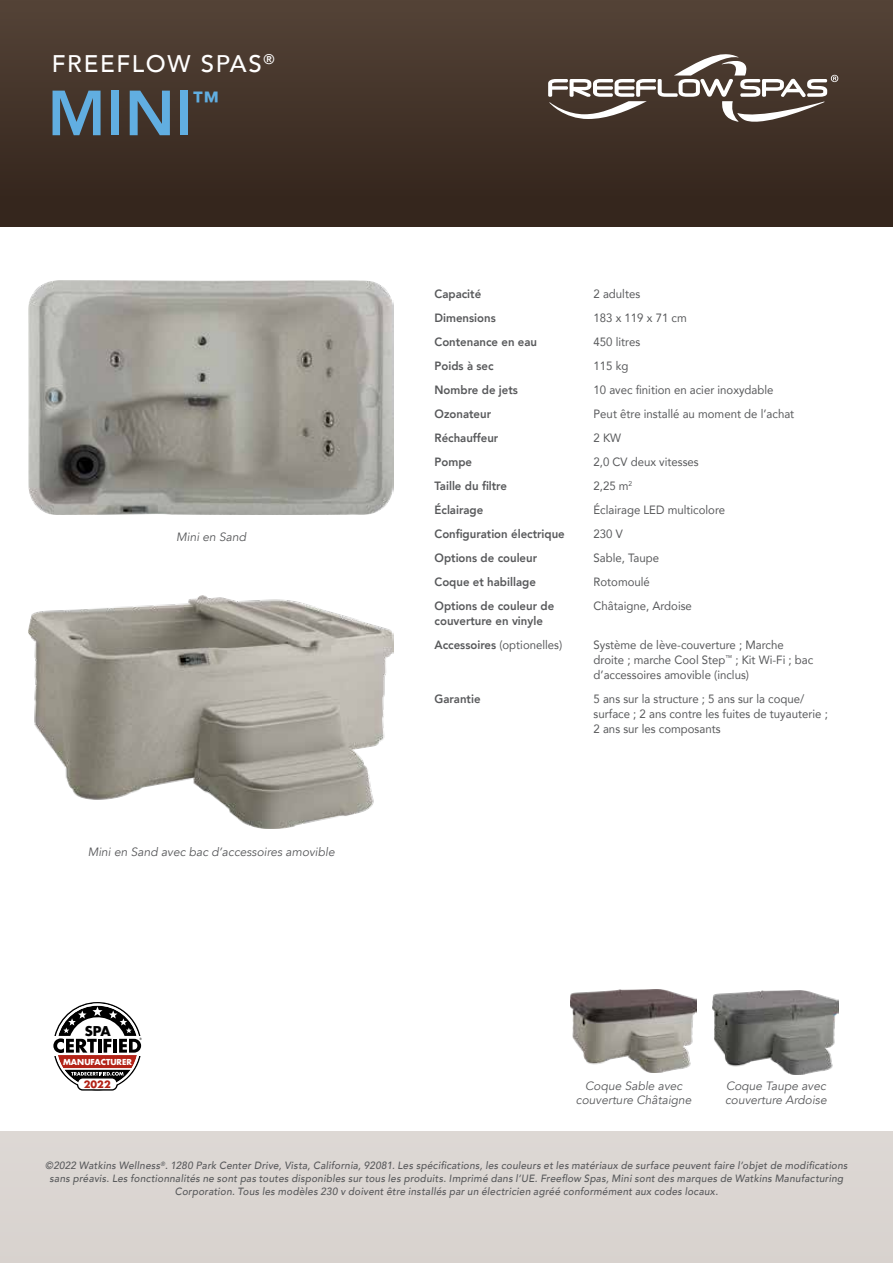
<style>
.page{position:relative;width:893px;height:1263px;background:#fff}
.page>*{position:absolute;margin:0;border:0;box-sizing:border-box;transform-origin:0 0}
.t1{font:800 63px "Avenir";color:#61aee1}
.t2{font:800 26.25px "Avenir";color:#61aee1}
.t3{font:500 24px "Avenir";letter-spacing:.07em;color:#fff}
.t4{font:700 13.2px "Futura";color:#000}
.t5{font:12px/15px "Avenir";color:#58595b;scale:.95 1}
.t6{font:800 12px/14.4px "Avenir";color:#58595b;scale:.95 1}
.t7{font:italic 12px/14.4px "Avenir";color:#58595b;text-align:center}
.t8{font:italic 500 10.5px/12.6px "Avenir";letter-spacing:.025em;color:#58595b;text-align:center;scale:.95 1}
.t9{font:700 9.75px "Futura";color:#b32317}
.t10{font:700 8.1px "Futura";color:#fff}
.s1{font-weight:800}
</style>
<div class="page">
<div style="left:0;top:1131px;width:893px;height:132px;background:#d8d2ce"></div>
<div style="left:0;top:1px;width:893px;height:225px;background:linear-gradient(to bottom,#544337,#32231a)"></div>
<img style="left:29px;top:280px;width:364px;height:234px">
<img style="left:29px;top:596px;width:364px;height:233px">
<svg style="left:548px;top:48px;width:290px;height:80px;background:#675951"></svg>
<img style="left:713px;top:990px;width:126px;height:84px">
<img style="left:571px;top:990px;width:126px;height:82px">
<svg style="left:53px;top:1002px;width:89px;height:89px"></svg>
<h3 class="t3" style="left:52px;top:43px;width:224px">FREEFLOW SPAS<sup>®</sup></h3>
<h1 class="t1" style="left:47px;top:64px;width:147px">MINI</h1>
<h2 class="t2" style="left:193px;top:80px;width:28px">™</h2>
<p class="t7" style="left:176px;top:530px;width:72px">Mini en Sand</p>
<p class="t7" style="left:88px;top:845px;width:248px">Mini en Sand avec bac d’accessoires amovible</p>
<p class="t4" style="left:85px;top:1022px;width:28px">SPA</p>
<p class="t10" style="left:63px;top:1056px;width:70px">MANUFACTURER</p>
<p class="t9" style="left:84px;top:1077px;width:28px">2022</p>
<p class="t6" style="left:435px;top:287px;width:51px">Capacité</p>
<p class="t5" style="left:594px;top:286px;width:51px">2 adultes</p>
<p class="t6" style="left:435px;top:311px;width:66px">Dimensions</p>
<p class="t5" style="left:594px;top:310px;width:100px">183 x 119 x 71 cm</p>
<p class="t6" style="left:435px;top:335px;width:109px">Contenance en eau</p>
<p class="t5" style="left:594px;top:334px;width:51px">450 litres</p>
<p class="t6" style="left:435px;top:359px;width:64px">Poids à sec</p>
<p class="t5" style="left:594px;top:358px;width:38px">115 kg</p>
<p class="t6" style="left:435px;top:383px;width:89px">Nombre de jets</p>
<p class="t5" style="left:594px;top:382px;width:191px">10 avec finition en acier inoxydable</p>
<p class="t6" style="left:435px;top:407px;width:61px">Ozonateur</p>
<p class="t5" style="left:594px;top:406px;width:213px">Peut être installé au moment de l’achat</p>
<p class="t6" style="left:435px;top:431px;width:69px">Réchauffeur</p>
<p class="t5" style="left:594px;top:430px;width:31px">2 KW</p>
<p class="t6" style="left:435px;top:455px;width:41px">Pompe</p>
<p class="t5" style="left:594px;top:454px;width:112px">2,0 CV deux vitesses</p>
<p class="t6" style="left:435px;top:479px;width:78px">Taille du filtre</p>
<p class="t5" style="left:594px;top:478px;width:42px">2,25 m<sup>2</sup></p>
<p class="t6" style="left:435px;top:503px;width:53px">Éclairage</p>
<p class="t5" style="left:594px;top:502px;width:140px">Éclairage LED multicolore</p>
<p class="t6" style="left:435px;top:527px;width:139px">Configuration électrique</p>
<p class="t5" style="left:594px;top:526px;width:32px">230 V</p>
<p class="t6" style="left:435px;top:551px;width:109px">Options de couleur</p>
<p class="t5" style="left:594px;top:550px;width:70px">Sable, Taupe</p>
<p class="t6" style="left:435px;top:575px;width:108px">Coque et habillage</p>
<p class="t5" style="left:594px;top:574px;width:61px">Rotomoulé</p>
<p class="t6" style="left:435px;top:599px;width:127px">Options de couleur de couverture en vinyle</p>
<p class="t5" style="left:594px;top:598px;width:105px">Châtaigne, Ardoise</p>
<p class="t5" style="left:435px;top:637px;width:136px"><span class="s1">Accessoires</span> (optionelles)</p>
<p class="t5" style="left:594px;top:637px;width:233px">Système de lève-couverture ; Marche droite ; marche Cool Step<sup>™</sup> ; Kit Wi-Fi ; bac d’accessoires amovible (inclus)</p>
<p class="t6" style="left:435px;top:691px;width:50px">Garantie</p>
<p class="t5" style="left:594px;top:691px;width:248px">5 ans sur la structure ; 5 ans sur la coque/ surface ; 2 ans contre les fuites de tuyauterie ;<br>2 ans sur les composants</p>
<p class="t7" style="left:576px;top:1078px;width:117px">Coque Sable avec couverture Châtaigne</p>
<p class="t7" style="left:725px;top:1078px;width:103px;text-align:left">Coque Taupe avec couverture Ardoise</p>
<p class="t8" style="left:45px;top:1160px;width:846px">©2022 Watkins Wellness<sup>®</sup>. 1280 Park Center Drive, Vista, California, 92081. Les spécifications, les couleurs et les matériaux de surface peuvent faire l’objet de modifications sans préavis. Les fonctionnalités ne sont pas toutes disponibles sur tous les produits. Imprimé dans l’UE. Freeflow Spas, Mini sont des marques de Watkins Manufacturing<br>Corporation. Tous les modèles 230 v doivent être installés par un électricien agréé conformément aux codes locaux.</p>
</div>
